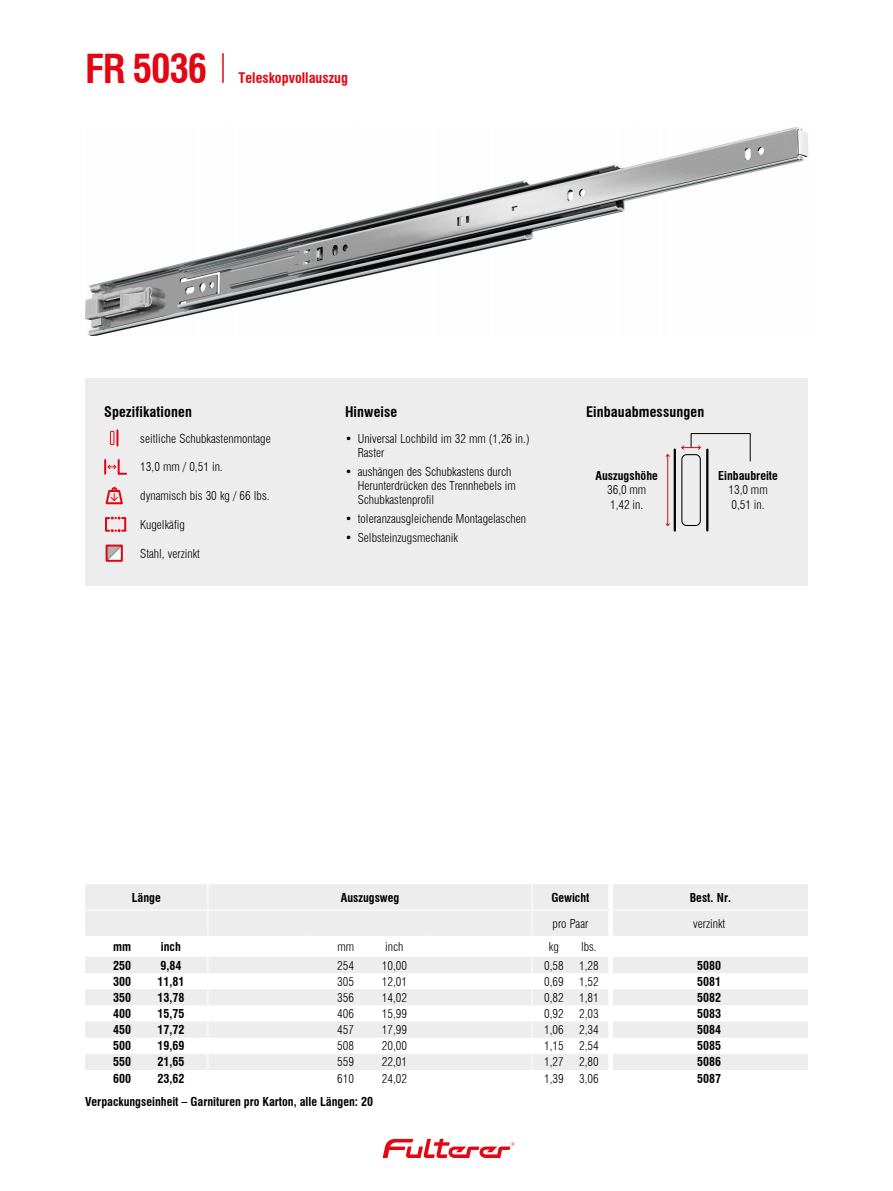
<style>
.page{position:relative;width:893px;height:1191px;background:#fff}
.page>*{position:absolute;margin:0;border:0;box-sizing:border-box;transform-origin:0 0}
.t1{font:700 condensed 39px "Swiss 721 BT";letter-spacing:-.03em;color:#e30613}
.CONTENT_Headline{font:700 condensed 14.25px "Swiss 721 BT";letter-spacing:.01em;color:#000}
.t2{font:700 condensed 14.25px "Swiss 721 BT";color:#e30613}
.CONTENT_Icons{font:300 condensed 12px/14.4px "Swiss 721 BT";color:#000}
.TABLE_Text_bold{font:700 condensed 12px "Swiss 721 BT";color:#000}
.TABLE_Text_light{font:300 condensed 12px "Swiss 721 BT";color:#000}
.CONTENT_Headline-2{font:700 condensed 12px "Swiss 721 BT";color:#000}
.TABLE_Text_bold-2{font:300 condensed 12px "Swiss 721 BT";color:#000}
</style>
<div class="page">
<svg style="left:383px;top:1138px;width:131px;height:20px"></svg>
<img style="left:85px;top:128px;width:723px;height:207px">
<hr style="left:222px;top:53px;width:2px;height:30px;background:#e30613">
<div style="left:85px;top:378px;width:723px;height:207px;background:#ededed"></div>
<div style="left:110px;top:431px;width:4px;height:14px;border:1px solid #e30613"></div>
<svg style="left:116px;top:430px;width:2px;height:15px"></svg>
<svg style="left:104px;top:459px;width:23px;height:16px"></svg>
<svg style="left:106px;top:487px;width:17px;height:17px"></svg>
<svg style="left:105px;top:516px;width:21px;height:16px"></svg>
<svg style="left:109px;top:547px;width:11px;height:12px"></svg>
<div style="left:106px;top:544px;width:17px;height:18px;border:2px solid #e30613"></div>
<svg style="left:85px;top:884px;width:723px;height:186px"></svg>
<div style="left:681px;top:454px;width:20px;height:72px;border:1px solid #000;border-radius:5px"></div>
<hr style="left:706px;top:449px;width:2px;height:81px;background:#000">
<hr style="left:674px;top:449px;width:2px;height:81px;background:#000">
<hr style="left:667px;top:454px;width:1px;height:71px;background:#e30613">
<svg style="left:665px;top:523px;width:5px;height:3px"></svg>
<svg style="left:681px;top:433px;width:69px;height:28px"></svg>
<p class="t1" style="left:85px;top:45px;width:124px">FR 5036</p>
<p class="t2" style="left:239px;top:69px;width:111px">Teleskopvollauszug</p>
<p class="CONTENT_Headline" style="left:104px;top:403px;width:89px">Spezifikationen</p>
<p class="CONTENT_Icons" style="left:140px;top:431px;width:132px">seitliche Schubkastenmontage</p>
<p class="CONTENT_Icons" style="left:140px;top:460px;width:84px">13,0 mm / 0,51 in.</p>
<p class="CONTENT_Icons" style="left:140px;top:488px;width:131px">dynamisch bis 30 kg / 66 lbs.</p>
<p class="CONTENT_Icons" style="left:140px;top:517px;width:46px">Kugelkäfig</p>
<p class="CONTENT_Icons" style="left:140px;top:546px;width:61px">Stahl, verzinkt</p>
<p class="CONTENT_Headline" style="left:345px;top:403px;width:54px">Hinweise</p>
<p class="CONTENT_Icons" style="left:358px;top:431px;width:173px;text-indent:-13px">• Universal Lochbild im 32 mm (1,26 in.)<br>Raster</p>
<p class="CONTENT_Icons" style="left:358px;top:464px;width:160px;text-indent:-13px">• aushängen des Schubkastens durch<br>Herunterdrücken des Trennhebels im<br>Schubkastenprofil</p>
<p class="CONTENT_Icons" style="left:345px;top:511px;width:183px">• toleranzausgleichende Montagelaschen</p>
<p class="CONTENT_Icons" style="left:345px;top:530px;width:115px">• Selbsteinzugsmechanik</p>
<p class="CONTENT_Headline" style="left:586px;top:403px;width:120px">Einbauabmessungen</p>
<p class="CONTENT_Headline-2" style="left:596px;top:468px;width:64px">Auszugshöhe</p>
<p class="CONTENT_Icons" style="left:607px;top:483px;width:41px">36,0 mm<br>1,42 in.</p>
<p class="CONTENT_Headline-2" style="left:718px;top:468px;width:61px">Einbaubreite</p>
<p class="CONTENT_Icons" style="left:728px;top:483px;width:41px">13,0 mm<br>0,51 in.</p>
<p class="TABLE_Text_bold" style="left:132px;top:890px;width:31px">Länge</p>
<p class="TABLE_Text_bold" style="left:341px;top:890px;width:60px">Auszugsweg</p>
<p class="TABLE_Text_bold" style="left:551px;top:890px;width:40px">Gewicht</p>
<p class="TABLE_Text_bold" style="left:690px;top:890px;width:43px">Best. Nr.</p>
<p class="TABLE_Text_light" style="left:553px;top:916px;width:37px">pro Paar</p>
<p class="TABLE_Text_light" style="left:693px;top:916px;width:34px">verzinkt</p>
<p class="TABLE_Text_bold" style="left:113px;top:939px;width:20px">mm</p>
<p class="TABLE_Text_bold" style="left:161px;top:939px;width:21px">inch</p>
<p class="TABLE_Text_light" style="left:337px;top:939px;width:18px">mm</p>
<p class="TABLE_Text_light" style="left:385px;top:939px;width:20px">inch</p>
<p class="TABLE_Text_light" style="left:549px;top:939px;width:11px">kg</p>
<p class="TABLE_Text_light" style="left:581px;top:939px;width:17px">lbs.</p>
<p class="TABLE_Text_bold" style="left:113px;top:958px;width:19px">250</p>
<p class="TABLE_Text_bold" style="left:160px;top:958px;width:22px">9,84</p>
<p class="TABLE_Text_bold-2" style="left:337px;top:958px;width:18px">254</p>
<p class="TABLE_Text_bold-2" style="left:382px;top:958px;width:27px">10,00</p>
<p class="TABLE_Text_light" style="left:544px;top:958px;width:21px">0,58</p>
<p class="TABLE_Text_light" style="left:579px;top:958px;width:21px">1,28</p>
<p class="TABLE_Text_bold" style="left:113px;top:974px;width:19px">300</p>
<p class="TABLE_Text_bold" style="left:157px;top:974px;width:28px">11,81</p>
<p class="TABLE_Text_bold-2" style="left:337px;top:974px;width:18px">305</p>
<p class="TABLE_Text_bold-2" style="left:382px;top:974px;width:27px">12,01</p>
<p class="TABLE_Text_light" style="left:544px;top:974px;width:21px">0,69</p>
<p class="TABLE_Text_light" style="left:579px;top:974px;width:21px">1,52</p>
<p class="TABLE_Text_bold" style="left:113px;top:990px;width:19px">350</p>
<p class="TABLE_Text_bold" style="left:157px;top:990px;width:28px">13,78</p>
<p class="TABLE_Text_bold-2" style="left:337px;top:990px;width:18px">356</p>
<p class="TABLE_Text_bold-2" style="left:382px;top:990px;width:27px">14,02</p>
<p class="TABLE_Text_light" style="left:544px;top:990px;width:21px">0,82</p>
<p class="TABLE_Text_light" style="left:579px;top:990px;width:21px">1,81</p>
<p class="TABLE_Text_bold" style="left:113px;top:1006px;width:19px">400</p>
<p class="TABLE_Text_bold" style="left:157px;top:1006px;width:28px">15,75</p>
<p class="TABLE_Text_bold-2" style="left:337px;top:1006px;width:18px">406</p>
<p class="TABLE_Text_bold-2" style="left:382px;top:1006px;width:27px">15,99</p>
<p class="TABLE_Text_light" style="left:544px;top:1006px;width:21px">0,92</p>
<p class="TABLE_Text_light" style="left:579px;top:1006px;width:21px">2,03</p>
<p class="TABLE_Text_bold" style="left:113px;top:1022px;width:19px">450</p>
<p class="TABLE_Text_bold" style="left:157px;top:1022px;width:28px">17,72</p>
<p class="TABLE_Text_bold-2" style="left:337px;top:1022px;width:18px">457</p>
<p class="TABLE_Text_bold-2" style="left:382px;top:1022px;width:27px">17,99</p>
<p class="TABLE_Text_light" style="left:544px;top:1022px;width:21px">1,06</p>
<p class="TABLE_Text_light" style="left:579px;top:1022px;width:21px">2,34</p>
<p class="TABLE_Text_bold" style="left:113px;top:1038px;width:19px">500</p>
<p class="TABLE_Text_bold" style="left:157px;top:1038px;width:28px">19,69</p>
<p class="TABLE_Text_bold-2" style="left:337px;top:1038px;width:18px">508</p>
<p class="TABLE_Text_bold-2" style="left:382px;top:1038px;width:27px">20,00</p>
<p class="TABLE_Text_light" style="left:544px;top:1038px;width:21px">1,15</p>
<p class="TABLE_Text_light" style="left:579px;top:1038px;width:21px">2,54</p>
<p class="TABLE_Text_bold" style="left:113px;top:1055px;width:19px">550</p>
<p class="TABLE_Text_bold" style="left:157px;top:1055px;width:28px">21,65</p>
<p class="TABLE_Text_bold-2" style="left:337px;top:1055px;width:18px">559</p>
<p class="TABLE_Text_bold-2" style="left:382px;top:1055px;width:27px">22,01</p>
<p class="TABLE_Text_light" style="left:544px;top:1055px;width:21px">1,27</p>
<p class="TABLE_Text_light" style="left:579px;top:1055px;width:21px">2,80</p>
<p class="TABLE_Text_bold" style="left:113px;top:1071px;width:19px">600</p>
<p class="TABLE_Text_bold" style="left:157px;top:1071px;width:28px">23,62</p>
<p class="TABLE_Text_bold-2" style="left:337px;top:1071px;width:18px">610</p>
<p class="TABLE_Text_bold-2" style="left:382px;top:1071px;width:27px">24,02</p>
<p class="TABLE_Text_light" style="left:544px;top:1071px;width:21px">1,39</p>
<p class="TABLE_Text_light" style="left:579px;top:1071px;width:21px">3,06</p>
<p class="CONTENT_Headline-2" style="left:85px;top:1094px;width:289px">Verpackungseinheit – Garnituren pro Karton, alle Längen: 20</p>
<p class="TABLE_Text_bold" style="left:697px;top:958px;width:25px">5080</p>
<p class="TABLE_Text_bold" style="left:697px;top:974px;width:25px">5081</p>
<p class="TABLE_Text_bold" style="left:697px;top:990px;width:25px">5082</p>
<p class="TABLE_Text_bold" style="left:697px;top:1006px;width:25px">5083</p>
<p class="TABLE_Text_bold" style="left:697px;top:1022px;width:25px">5084</p>
<p class="TABLE_Text_bold" style="left:697px;top:1038px;width:25px">5085</p>
<p class="TABLE_Text_bold" style="left:697px;top:1055px;width:25px">5086</p>
<p class="TABLE_Text_bold" style="left:697px;top:1071px;width:25px">5087</p>
</div>
